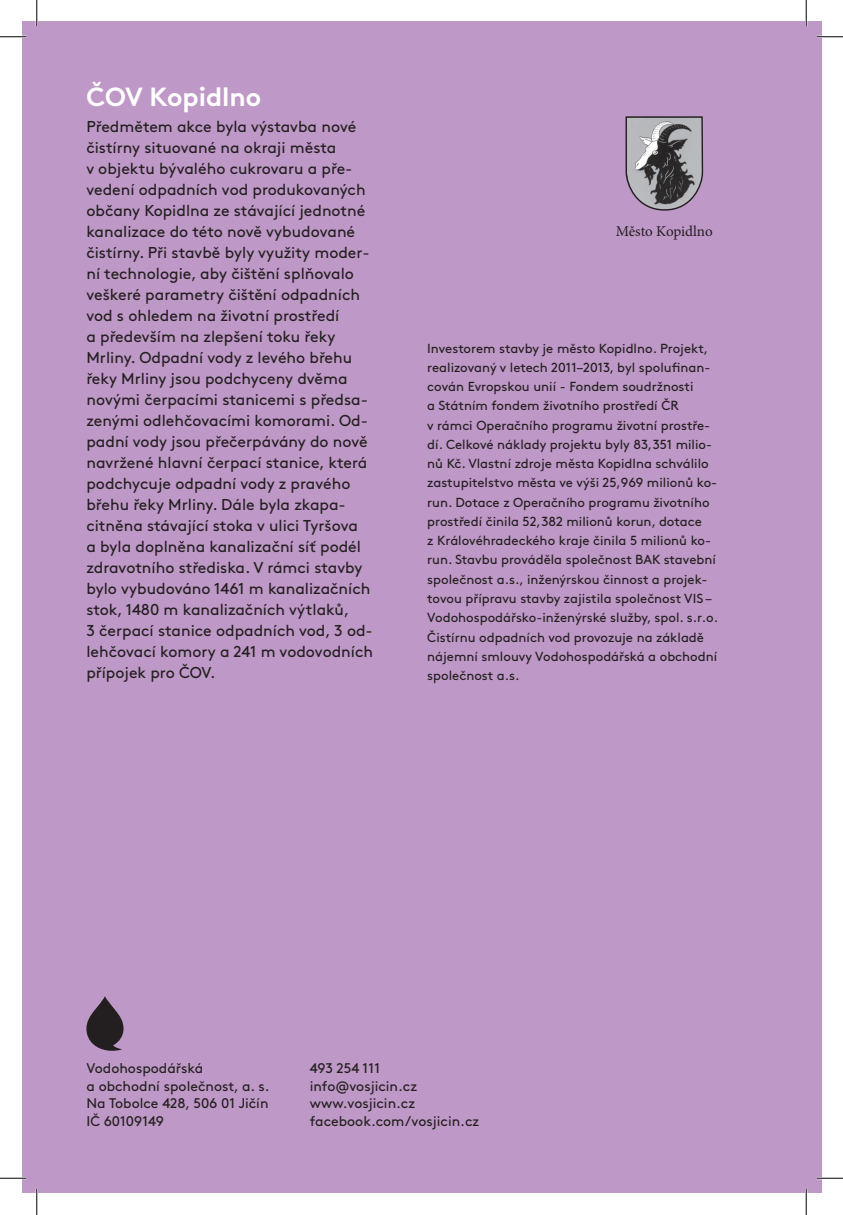
<style>
.page{position:relative;width:843px;height:1215px;background:#fff}
.page>*{position:absolute;margin:0;border:0;box-sizing:border-box;transform-origin:0 0}
.t1{font:700 26.25px "Brown";color:#fff}
.t2{font:15.75px/21px "Brown";color:#231f20}
.t3{font:15.05px "Minion Pro";letter-spacing:-.005em;color:#231f20}
.t4{font:14px/17.5px "Brown";color:#231f20}
.t5{font:13.12px/19.2px "Brown";color:#231f20}
</style>
<div class="page">
<div style="left:22px;top:22px;width:799px;height:1171px;background:#be98c6"></div>
<svg style="left:624px;top:116px;width:79px;height:95px;background:#8b878e"></svg>
<svg style="left:86px;top:996px;width:37px;height:54px;background:#574757"></svg>
<hr style="left:0;top:36px;width:26px;height:2px;background:#fff">
<hr style="left:816px;top:36px;width:26px;height:2px;background:#fff">
<hr style="left:0;top:1177px;width:26px;height:2px;background:#fff">
<hr style="left:816px;top:1177px;width:26px;height:2px;background:#fff">
<hr style="left:36px;top:0;width:2px;height:26px;background:#fff">
<hr style="left:36px;top:1188px;width:2px;height:26px;background:#fff">
<hr style="left:805px;top:0;width:2px;height:26px;background:#fff">
<hr style="left:805px;top:1188px;width:2px;height:26px;background:#fff">
<svg style="left:0;top:36px;width:26px;height:1px"></svg>
<svg style="left:816px;top:36px;width:26px;height:1px"></svg>
<svg style="left:0;top:1177px;width:26px;height:1px"></svg>
<svg style="left:816px;top:1177px;width:26px;height:1px"></svg>
<svg style="left:36px;top:0;width:1px;height:26px"></svg>
<svg style="left:36px;top:1188px;width:1px;height:26px"></svg>
<svg style="left:805px;top:0;width:1px;height:26px"></svg>
<svg style="left:805px;top:1188px;width:1px;height:26px"></svg>
<h1 class="t1" style="left:86px;top:75px;width:176px">ČOV Kopidlno</h1>
<p class="t2" style="left:86px;top:115px;width:288px">Předmětem akce byla výstavba nové čistírny situované na okraji města<br>v objektu bývalého cukrovaru a pře&shy;vedení odpadních vod produkovaných občany Kopidlna ze stávající jednotné kanalizace do této nově vybudované čistírny. Při stavbě byly využity moder&shy;ní technologie, aby čištění splňovalo veškeré parametry čištění odpadních vod s ohledem na životní prostředí<br>a především na zlepšení toku řeky Mrliny. Odpadní vody z levého břehu řeky Mrliny jsou podchyceny dvěma novými čerpacími stanicemi s předsa&shy;zenými odlehčovacími komorami. Od&shy;padní vody jsou přečerpávány do nově navržené hlavní čerpací stanice, která podchycuje odpadní vody z pravého břehu řeky Mrliny. Dále byla zkapa&shy;citněna stávající stoka v ulici Tyršova<br>a byla doplněna kanalizační síť podél zdravotního střediska. V rámci stavby bylo vybudováno 1461 m kanalizačních stok, 1480 m kanalizačních výtlaků,<br>3 čerpací stanice odpadních vod, 3 od&shy;lehčovací komory a 241 m vodovodních přípojek pro ČOV.</p>
<p class="t3" style="left:615px;top:221px;width:98px">Město Kopidlno</p>
<p class="t5" style="left:427px;top:337px;width:292px">Investorem stavby je město Kopidlno. Projekt, realizovaný v letech 2011–2013, byl spolufinan&shy;cován Evropskou unií - Fondem soudržnosti<br>a Státním fondem životního prostředí ČR<br>v rámci Operačního programu životní prostře&shy;dí. Celkové náklady projektu byly 83,351 milio&shy;nů Kč. Vlastní zdroje města Kopidlna schválilo zastupitelstvo města ve výši 25,969 milionů ko&shy;run. Dotace z Operačního programu životního prostředí činila 52,382 milionů korun, dotace<br>z Královéhradeckého kraje činila 5 milionů ko&shy;run. Stavbu prováděla společnost BAK stavební společnost a.s., inženýrskou činnost a projek&shy;tovou přípravu stavby zajistila společnost VIS – Vodohospodářsko-inženýrské služby, spol. s.r.o.<br>Čistírnu odpadních vod provozuje na základě nájemní smlouvy Vodohospodářská a obchodní společnost a.s.</p>
<p class="t4" style="left:86px;top:1058px;width:185px">Vodohospodářská<br>a obchodní společnost, a. s.<br>Na Tobolce 428, 506 01 Jičín<br>IČ 60109149</p>
<p class="t4" style="left:310px;top:1058px;width:171px">493 254 111 info@vosjicin.cz www.vosjicin.cz facebook.com/vosjicin.cz</p>
</div>
